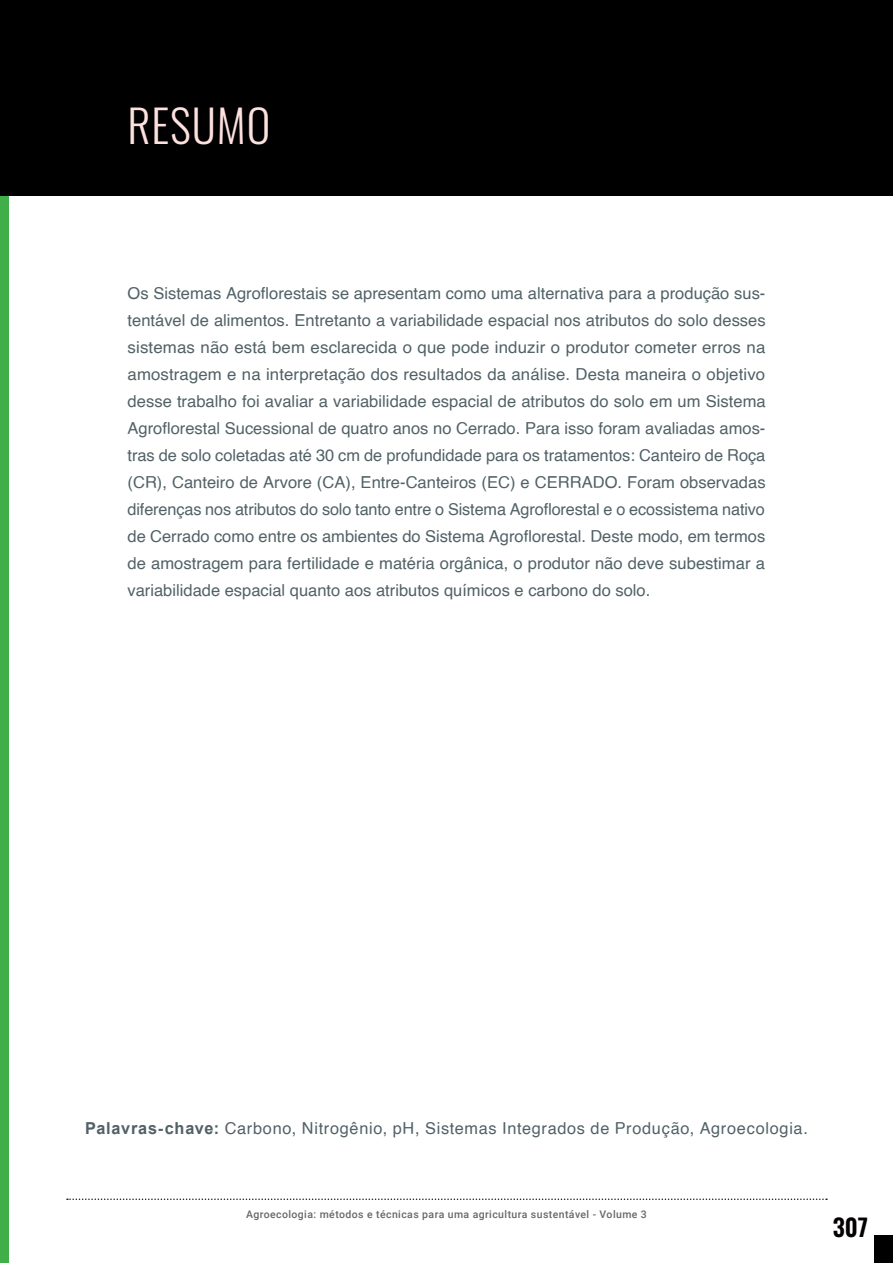
<style>
.page{position:relative;width:893px;height:1263px;background:#fff}
.page>*{position:absolute;margin:0;border:0;box-sizing:border-box;transform-origin:0 0}
._03_resumo{font:300 45px "Oswald";letter-spacing:.02em;color:#fce1df}
.t1{font:600 24px "Oswald";color:#040101}
._03_resumo_texto{font:16.5px/27px "Helvetica";color:#516166;text-align:justify}
._03_palavras-chave{font:16.5px "Helvetica";letter-spacing:.045em;color:#516166}
.t2{font:500 10.5px "Roboto";letter-spacing:.04em;color:#646869}
.s1{font-family:"Arial";font-weight:700}
</style>
<div class="page">
<div style="left:0;top:0;width:9px;height:1263px;background:#40ae49"></div>
<div style="left:875px;top:1236px;width:18px;height:27px;background:#000"></div>
<svg style="left:67px;top:1198px;width:760px;height:2px"></svg>
<div style="left:0;top:0;width:893px;height:196px;background:#000"></div>
<p class="_03_resumo" style="left:128px;top:86px;width:144px">RESUMO</p>
<p class="_03_resumo_texto" style="left:128px;top:280px;width:640px">Os Sistemas Agroflorestais se apresentam como uma alternativa para a produção sus&shy;tentável de alimentos. Entretanto a variabilidade espacial nos atributos do solo desses sistemas não está bem esclarecida o que pode induzir o produtor cometer erros na amostragem e na interpretação dos resultados da análise. Desta maneira o objetivo desse trabalho foi avaliar a variabilidade espacial de atributos do solo em um Sistema Agroflorestal Sucessional de quatro anos no Cerrado. Para isso foram avaliadas amos&shy;tras de solo coletadas até 30 cm de profundidade para os tratamentos: Canteiro de Roça (CR), Canteiro de Arvore (CA), Entre-Canteiros (EC) e CERRADO. Foram observadas diferenças nos atributos do solo tanto entre o Sistema Agroflorestal e o ecossistema nativo de Cerrado como entre os ambientes do Sistema Agroflorestal. Deste modo, em termos de amostragem para fertilidade e matéria orgânica, o produtor não deve subestimar a variabilidade espacial quanto aos atributos químicos e carbono do solo.</p>
<p class="_03_palavras-chave" style="left:85px;top:1115px;width:724px"><span class="s1">Palavras-chave:</span> Carbono, Nitrogênio, pH, Sistemas Integrados de Produção, Agroecologia.</p>
<p class="t2" style="left:246px;top:1207px;width:402px">Agroecologia: métodos e técnicas para uma agricultura sustentável - Volume 3</p>
<h2 class="t1" style="left:833px;top:1214px;width:37px">307</h2>
</div>
